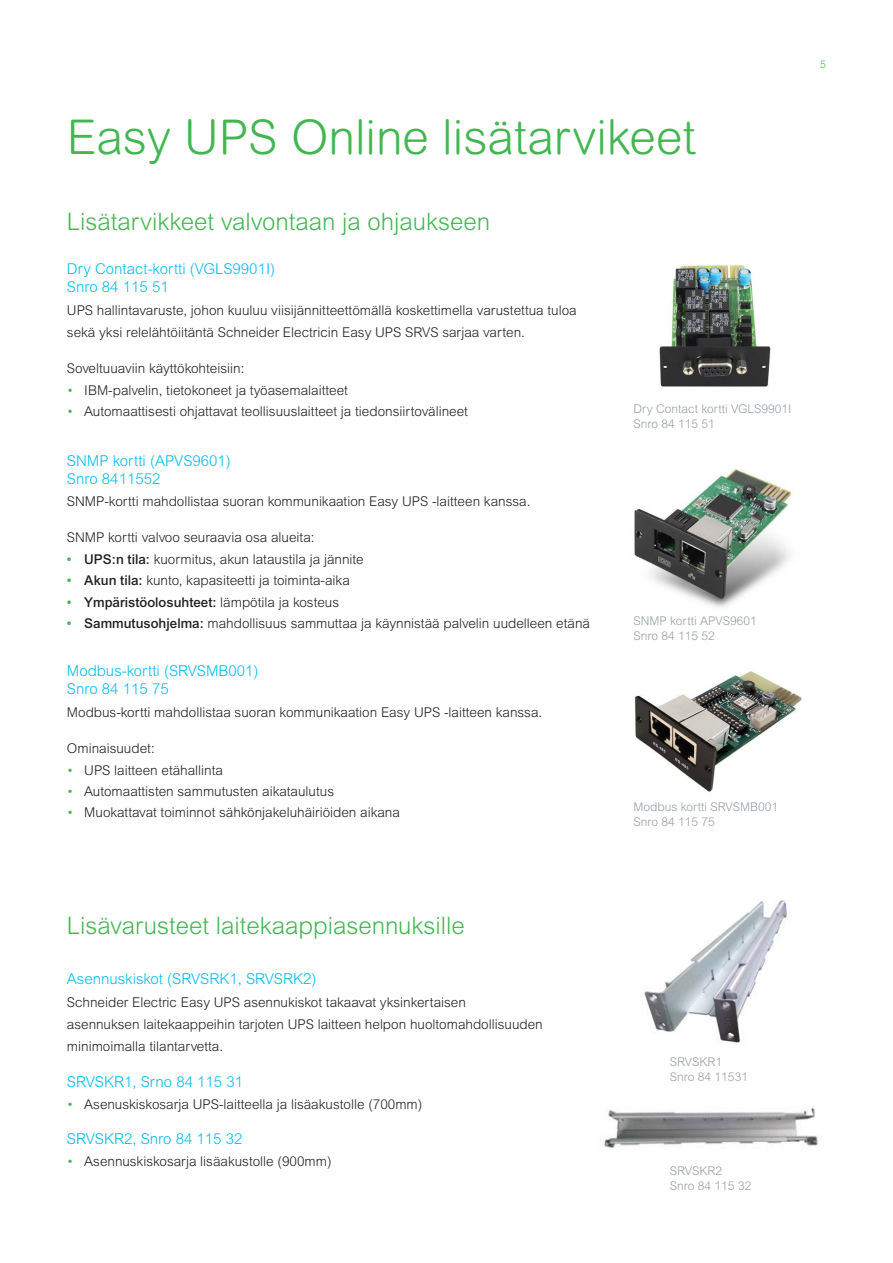
<style>
.page{position:relative;width:893px;height:1263px;background:#fff}
.page>*{position:absolute;margin:0;border:0;box-sizing:border-box;transform-origin:0 0}
.Subhead_Style_02{font:300 48px "Arial Rounded MT Std";color:#42b751}
.Subhead_Style_02-2{font:300 24px "Arial MT Pro";color:#42b751}
.Subhead_Style_1{font:300 15px/18px "Arial MT Std";color:#01bdf2}
.Body_Copy{font:300 13.5px "Arial MT Std";color:#231f20}
.t1{font:500 13.5px "Arial MT Std";color:#231f20}
.Image_Caption{font:300 12px "Arial MT Std";color:#959ea4}
.Page_Number_Green{font:300 10.5px "Arial MT Std";color:#42b751}
.s1{color:#42b751}
.s2{font-weight:500;color:#42b751}
.s3{font-weight:500}
.s4{font-weight:300}
</style>
<div class="page">
<img style="left:659px;top:265px;width:112px;height:122px">
<img style="left:634px;top:469px;width:159px;height:138px">
<img style="left:634px;top:671px;width:168px;height:121px">
<img style="left:644px;top:900px;width:143px;height:143px">
<img style="left:604px;top:1107px;width:214px;height:42px">
<p class="Subhead_Style_02" style="left:67px;top:110px;width:631px">Easy UPS Online lisätarvikeet</p>
<p class="Subhead_Style_02-2" style="left:67px;top:207px;width:425px">Lisätarvikkeet valvontaan ja ohjaukseen</p>
<p class="Subhead_Style_1" style="left:67px;top:260px;width:210px">Dry Contact-kortti (VGLS9901I)<br>Snro 84 115 51</p>
<p class="Body_Copy" style="left:67px;top:302px;width:511px">UPS hallintavaruste, johon kuuluu viisijännitteettömällä koskettimella varustettua tuloa</p>
<p class="Body_Copy" style="left:67px;top:324px;width:459px">sekä yksi relelähtöiitäntä Schneider Electricin Easy UPS SRVS sarjaa varten.</p>
<p class="Body_Copy" style="left:67px;top:360px;width:179px">Soveltuuaviin käyttökohteisiin:</p>
<p class="Body_Copy" style="left:67px;top:383px;width:283px"><span class="s1">•</span> IBM-palvelin, tietokoneet ja työasemalaitteet</p>
<p class="Body_Copy" style="left:67px;top:404px;width:402px"><span class="s1">•</span> Automaattisesti ohjattavat teollisuuslaitteet ja tiedonsiirtovälineet</p>
<p class="Subhead_Style_1" style="left:67px;top:451px;width:165px">SNMP kortti (APVS9601)<br>Snro 8411552</p>
<p class="Body_Copy" style="left:67px;top:493px;width:465px">SNMP-kortti mahdollistaa suoran kommunikaation Easy UPS -laitteen kanssa.</p>
<p class="Body_Copy" style="left:67px;top:529px;width:249px">SNMP kortti valvoo seuraavia osa alueita:</p>
<p class="Body_Copy" style="left:67px;top:552px;width:298px"><span class="s2">•</span> <span class="s3">UPS:n tila:</span> kuormitus, akun lataustila ja jännite</p>
<p class="Body_Copy" style="left:67px;top:573px;width:284px"><span class="s2">•</span> <span class="s3">Akun tila:</span> kunto, kapasiteetti ja toiminta-aika</p>
<p class="t1" style="left:67px;top:594px;width:274px"><span class="s1">•</span> Ympäristöolosuhteet: <span class="s4">lämpötila ja kosteus</span></p>
<p class="Body_Copy" style="left:67px;top:615px;width:525px"><span class="s2">•</span> <span class="s3">Sammutusohjelma:</span> mahdollisuus sammuttaa ja käynnistää palvelin uudelleen etänä</p>
<p class="Subhead_Style_1" style="left:67px;top:662px;width:193px">Modbus-kortti (SRVSMB001)<br>Snro 84 115 75</p>
<p class="Body_Copy" style="left:67px;top:704px;width:477px">Modbus-kortti mahdollistaa suoran kommunikaation Easy UPS -laitteen kanssa.</p>
<p class="Body_Copy" style="left:67px;top:740px;width:89px">Ominaisuudet:</p>
<p class="Body_Copy" style="left:67px;top:762px;width:158px"><span class="s1">•</span> UPS laitteen etähallinta</p>
<p class="Body_Copy" style="left:67px;top:784px;width:269px"><span class="s1">•</span> Automaattisten sammutusten aikataulutus</p>
<p class="Body_Copy" style="left:67px;top:805px;width:335px"><span class="s1">•</span> Muokattavat toiminnot sähkönjakeluhäiriöiden aikana</p>
<p class="Image_Caption" style="left:634px;top:402px;width:159px">Dry Contact kortti VGLS9901I</p>
<p class="Image_Caption" style="left:634px;top:417px;width:83px">Snro 84 115 51</p>
<p class="Image_Caption" style="left:634px;top:614px;width:125px">SNMP kortti APVS9601</p>
<p class="Image_Caption" style="left:634px;top:629px;width:83px">Snro 84 115 52</p>
<p class="Image_Caption" style="left:634px;top:800px;width:146px">Modbus kortti SRVSMB001</p>
<p class="Image_Caption" style="left:634px;top:815px;width:83px">Snro 84 115 75</p>
<p class="Page_Number_Green" style="left:820px;top:58px;width:7px">5</p>
<p class="Subhead_Style_02-2" style="left:67px;top:910px;width:399px">Lisävarusteet laitekaappiasennuksille</p>
<p class="Subhead_Style_1" style="left:67px;top:970px;width:251px">Asennuskiskot (SRVSRK1, SRVSRK2)</p>
<p class="Body_Copy" style="left:67px;top:994px;width:400px">Schneider Electric Easy UPS asennukiskot takaavat yksinkertaisen</p>
<p class="Body_Copy" style="left:67px;top:1016px;width:477px">asennuksen laitekaappeihin tarjoten UPS laitteen helpon huoltomahdollisuuden</p>
<p class="Body_Copy" style="left:67px;top:1039px;width:158px">minimoimalla tilantarvetta.</p>
<p class="Subhead_Style_1" style="left:67px;top:1073px;width:178px">SRVSKR1, Srno 84 115 31</p>
<p class="Body_Copy" style="left:67px;top:1097px;width:357px"><span class="s1">•</span> Asenuskiskosarja UPS-laitteella ja lisäakustolle (700mm)</p>
<p class="Subhead_Style_1" style="left:67px;top:1130px;width:177px">SRVSKR2, Snro 84 115 32</p>
<p class="Body_Copy" style="left:67px;top:1154px;width:266px"><span class="s1">•</span> Asennuskiskosarja lisäakustolle (900mm)</p>
<p class="Image_Caption" style="left:670px;top:1055px;width:54px">SRVSKR1</p>
<p class="Image_Caption" style="left:670px;top:1070px;width:80px">Snro 84 11531</p>
<p class="Image_Caption" style="left:670px;top:1164px;width:54px">SRVSKR2</p>
<p class="Image_Caption" style="left:670px;top:1179px;width:83px">Snro 84 115 32</p>
</div>
